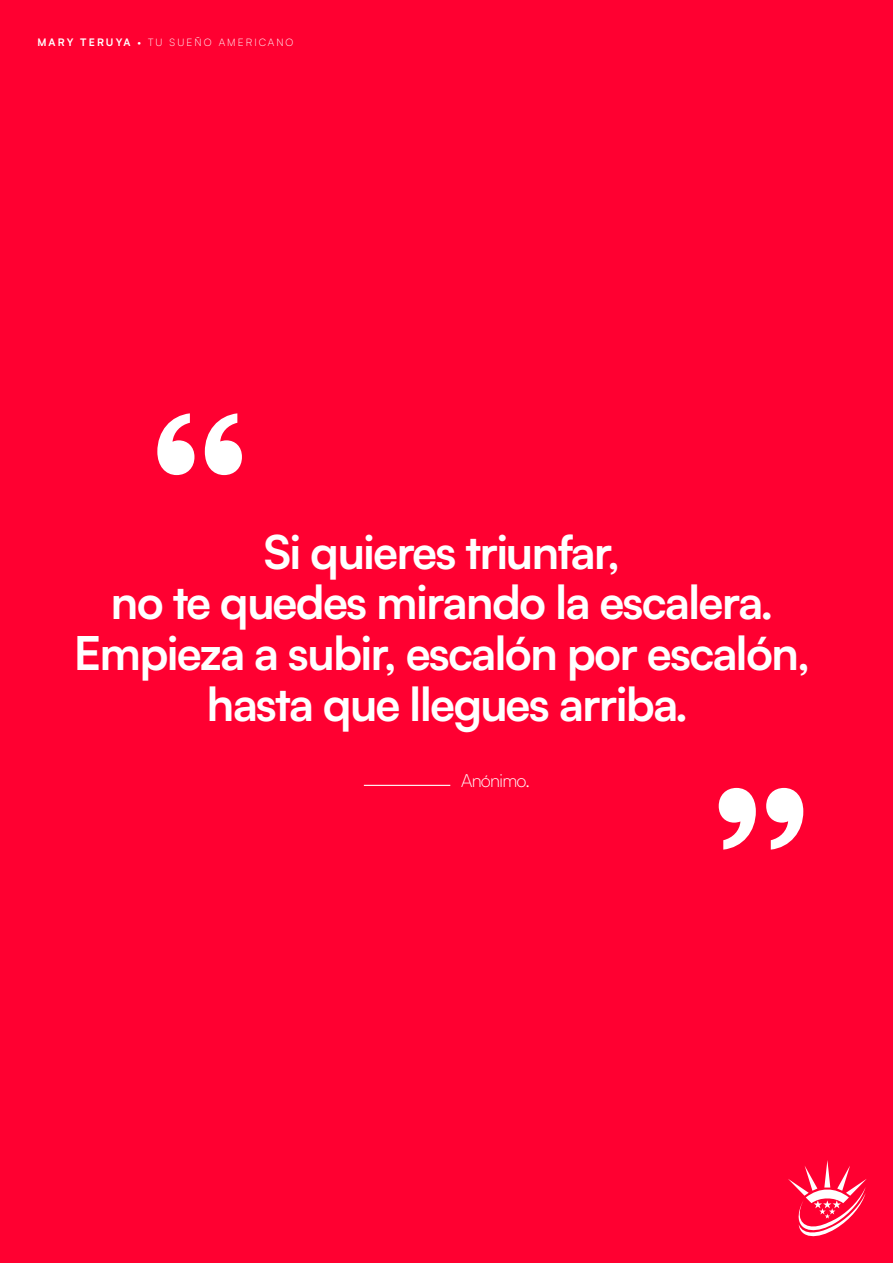
<style>
.page{position:relative;width:893px;height:1263px;background:#ff0031}
.page>*{position:absolute;margin:0;border:0;box-sizing:border-box;transform-origin:0 0}
.t1{font:700 240.9px "Folito";color:#fff}
.t2{font:700 46.5px/50.7px "Folito";letter-spacing:-.04em;color:#fff;text-align:center}
.t3{font:300 18px "Folito";letter-spacing:-.04em;color:#fff}
.t4{font:300 10.35px "Folito";letter-spacing:.2em;color:#fff}
.s1{font-weight:700}
</style>
<div class="page">
<hr style="left:364px;top:785px;width:86px;height:1px;background:#fff">
<svg style="left:788px;top:1160px;width:79px;height:77px"></svg>
<p class="t4" style="left:37px;top:36px;width:258px"><span class="s1">MARY TERUYA</span> • TU SUEÑO AMERICANO</p>
<h1 class="t1" style="left:142px;top:324px;width:116px">“</h1>
<p class="t2" style="left:74px;top:524px;width:738px">Si quieres triunfar,<br>no te quedes mirando la escalera.<br>Empieza a subir, escalón por escalón, hasta que llegues arriba.</p>
<p class="t3" style="left:461px;top:769px;width:70px">Anónimo.</p>
<h1 class="t1" style="left:818px;top:939px;width:116px;rotate:-180deg">“</h1>
</div>
